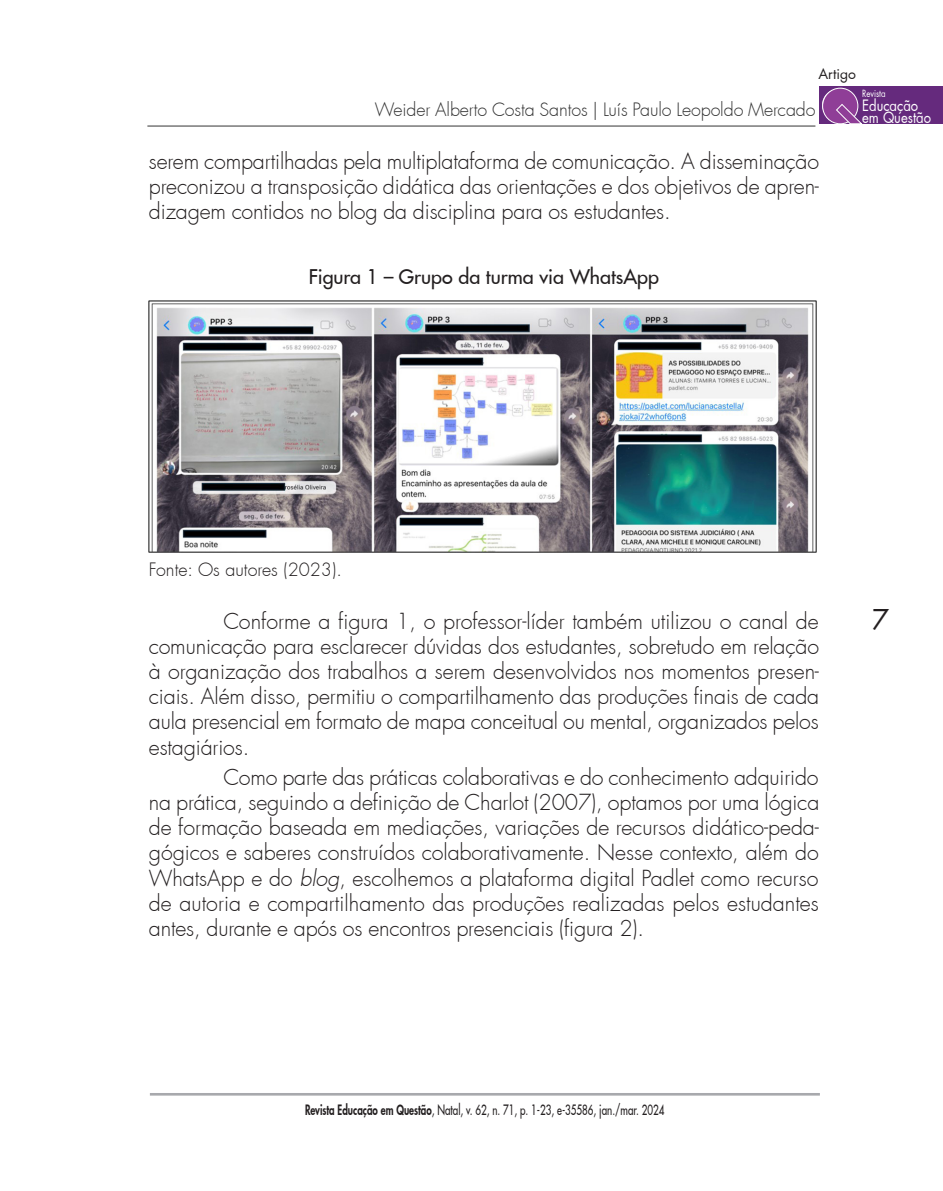
<style>
.page{position:relative;width:943px;height:1191px;background:#fff}
.page>*{position:absolute;margin:0;border:0;box-sizing:border-box;transform-origin:0 0}
.t1{font:28px "Futura LT Paneuropean";color:#231f20}
.Textoooo{font:300 21.7px/25.2px "Futura LT Paneuropean";letter-spacing:-.005em;color:#231f20;text-align:justify}
.Quadroooo{font:500 19.78px "Futura LT Paneuropean";color:#231f20}
.t2{font:300 18.03px "Futura LT Paneuropean";letter-spacing:-.005em;color:#333}
.Legendaaaa{font:300 18.03px "Futura LT Paneuropean";color:#231f20}
.t3{font:15.22px/12.4px "Futura LT Paneuropean";color:#fff;scale:.86 1}
.t4{font:500 14px "Futura LT Paneuropean";color:#231f20;scale:.7 1}
.t5{font:14px "Futura LT Paneuropean";color:#231f20}
.t6{font:9.8px "Futura LT Paneuropean";color:#fff;scale:.8 1}
.s1{font-style:italic}
.s2{font-weight:800}
</style>
<div class="page">
<hr style="left:150px;top:1093px;width:669px;height:2px;background:#a8a9ad">
<hr style="left:147px;top:126px;width:668px;height:1px;background:#333">
<div style="left:819px;top:87px;width:124px;height:37px;background:#652a7d"></div>
<div style="left:822px;top:89px;width:31px;height:31px;border:1px solid #fff;border-radius:50%"></div>
<div style="left:822px;top:88px;width:35px;height:36px;background:#8f3e97;border-radius:50%"></div>
<div style="left:822px;top:88px;width:36px;height:36px;border:1px solid #fff;border-radius:50%"></div>
<svg style="left:834px;top:103px;width:28px;height:21px"></svg>
<img style="left:149px;top:301px;width:667px;height:251px">
<p class="t5" style="left:818px;top:63px;width:39px">Artigo</p>
<p class="t2" style="left:375px;top:95px;width:442px">Weider Alberto Costa Santos | Luís Paulo Leopoldo Mercado</p>
<p class="Textoooo" style="left:149px;top:146px;width:671px">serem compartilhadas pela multiplataforma de comunicação. A disseminação preconizou a transposição didática das orientações e dos objetivos de apren&shy;dizagem contidos no blog da disciplina para os estudantes.</p>
<p class="Quadroooo" style="left:309px;top:260px;width:352px">Figura 1 – Grupo da turma via WhatsApp</p>
<p class="t6" style="left:862px;top:85px;width:31px">Revista</p>
<p class="t3" style="left:862px;top:98px;width:82px">Educação em Questão</p>
<p class="Legendaaaa" style="left:149px;top:555px;width:194px">Fonte: Os autores (2023).</p>
<p class="Textoooo" style="left:149px;top:606px;width:671px;text-indent:74px">Conforme a figura 1, o professor-líder também utilizou o canal de comunicação para esclarecer dúvidas dos estudantes, sobretudo em relação à organização dos trabalhos a serem desenvolvidos nos momentos presen&shy;ciais. Além disso, permitiu o compartilhamento das produções finais de cada aula presencial em formato de mapa conceitual ou mental, organizados pelos estagiários.</p>
<p class="Textoooo" style="left:149px;top:763px;width:672px;text-indent:74px">Como parte das práticas colaborativas e do conhecimento adquirido na prática, seguindo a definição de Charlot (2007), optamos por uma lógica de formação baseada em mediações, variações de recursos didático-peda&shy;gógicos e saberes construídos colaborativamente. Nesse contexto, além do WhatsApp e do <span class="s1">blog</span>, escolhemos a plataforma digital Padlet como recurso de autoria e compartilhamento das produções realizadas pelos estudantes antes, durante e após os encontros presenciais (figura 2).</p>
<p class="t1" style="left:872px;top:596px;width:19px">7</p>
<p class="t4" style="left:305px;top:1098px;width:515px"><span class="s2">Revista Educação em Questão</span>, Natal, v. 62, n. 71, p. 1-23, e-35586, jan./mar. 2024</p>
</div>
